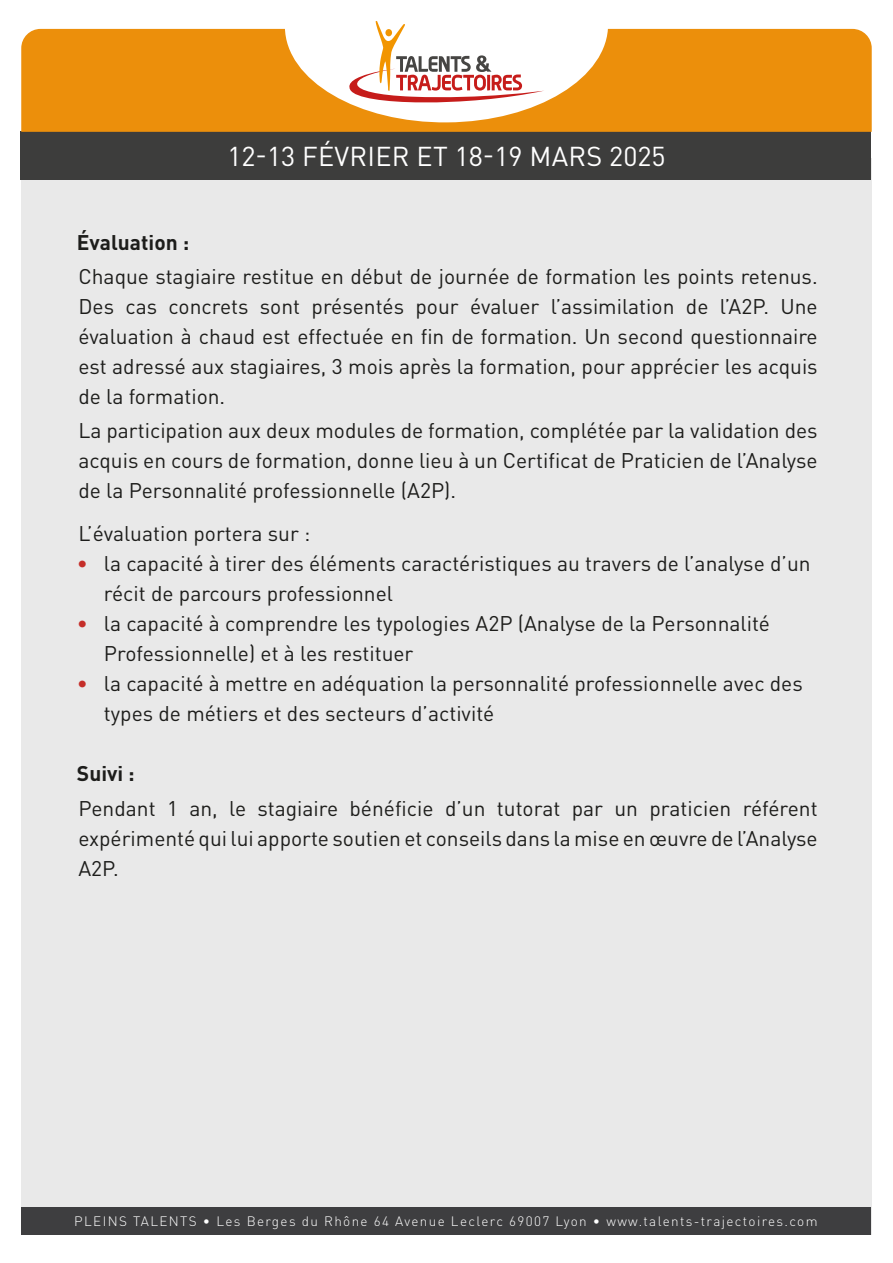
<style>
.page{position:relative;width:893px;height:1263px;background:#fff}
.page>*{position:absolute;margin:0;border:0;box-sizing:border-box;transform-origin:0 0}
.t1{font:27px "DIN Pro";letter-spacing:.01em;color:#fff}
.t2{font:21px/30px "DIN Pro";color:#1d1d1b;text-align:justify}
.t3{font:700 21px "DIN Pro";color:#1d1d1b}
.t4{font:300 13.5px "DIN Pro";letter-spacing:.1em;color:#fff}
.s1{color:#c52e29}
</style>
<div class="page">
<div style="left:21px;top:158px;width:851px;height:1076px;background:#e9e9e9"></div>
<div style="left:20px;top:132px;width:851px;height:48px;background:#3d3d3c"></div>
<div style="left:21px;top:29px;width:851px;height:103px;background:#ec8f0b"></div>
<div style="left:21px;top:1207px;width:850px;height:27px;background:#3e3e40"></div>
<svg style="left:284px;top:21px;width:324px;height:102px"></svg>
<p class="t1" style="left:227px;top:135px;width:440px">12-13 FÉVRIER ET 18-19 MARS 2025</p>
<p class="t3" style="left:77px;top:225px;width:114px">Évaluation :</p>
<p class="t2" style="left:78px;top:260px;width:741px">Chaque stagiaire restitue en début de journée de formation les points retenus.<br>Des cas concrets sont présentés pour évaluer l’assimilation de l’A2P. Une évaluation à chaud est effectuée en fin de formation. Un second questionnaire est adressé aux stagiaires, 3 mois après la formation, pour apprécier les acquis de la formation.</p>
<p class="t2" style="left:78px;top:414px;width:741px">La participation aux deux modules de formation, complétée par la validation des acquis en cours de formation, donne lieu à un Certificat de Praticien de l’Analyse de la Personnalité professionnelle (A2P).</p>
<p class="t2" style="left:78px;top:517px;width:233px">L’évaluation portera sur :</p>
<p class="t2" style="left:104px;top:547px;width:708px;text-indent:-27px"><span class="s1">•</span> la capacité à tirer des éléments caractéristiques au travers de l’analyse d’un récit de parcours professionnel</p>
<p class="t2" style="left:104px;top:607px;width:668px;text-indent:-27px"><span class="s1">•</span> la capacité à comprendre les typologies A2P (Analyse de la Personnalité<br>Professionnelle) et à les restituer</p>
<p class="t2" style="left:104px;top:667px;width:700px;text-indent:-27px"><span class="s1">•</span> la capacité à mettre en adéquation la personnalité professionnelle avec des types de métiers et des secteurs d’activité</p>
<p class="t3" style="left:77px;top:756px;width:59px">Suivi :</p>
<p class="t2" style="left:78px;top:791px;width:741px">Pendant 1 an, le stagiaire bénéficie d’un tutorat par un praticien référent expérimenté qui lui apporte soutien et conseils dans la mise en œuvre de l’Analyse A2P.</p>
<p class="t4" style="left:74px;top:1210px;width:745px">PLEINS TALENTS • Les Berges du Rhône 64 Avenue Leclerc 69007 Lyon • www.talents-trajectoires.com</p>
</div>
